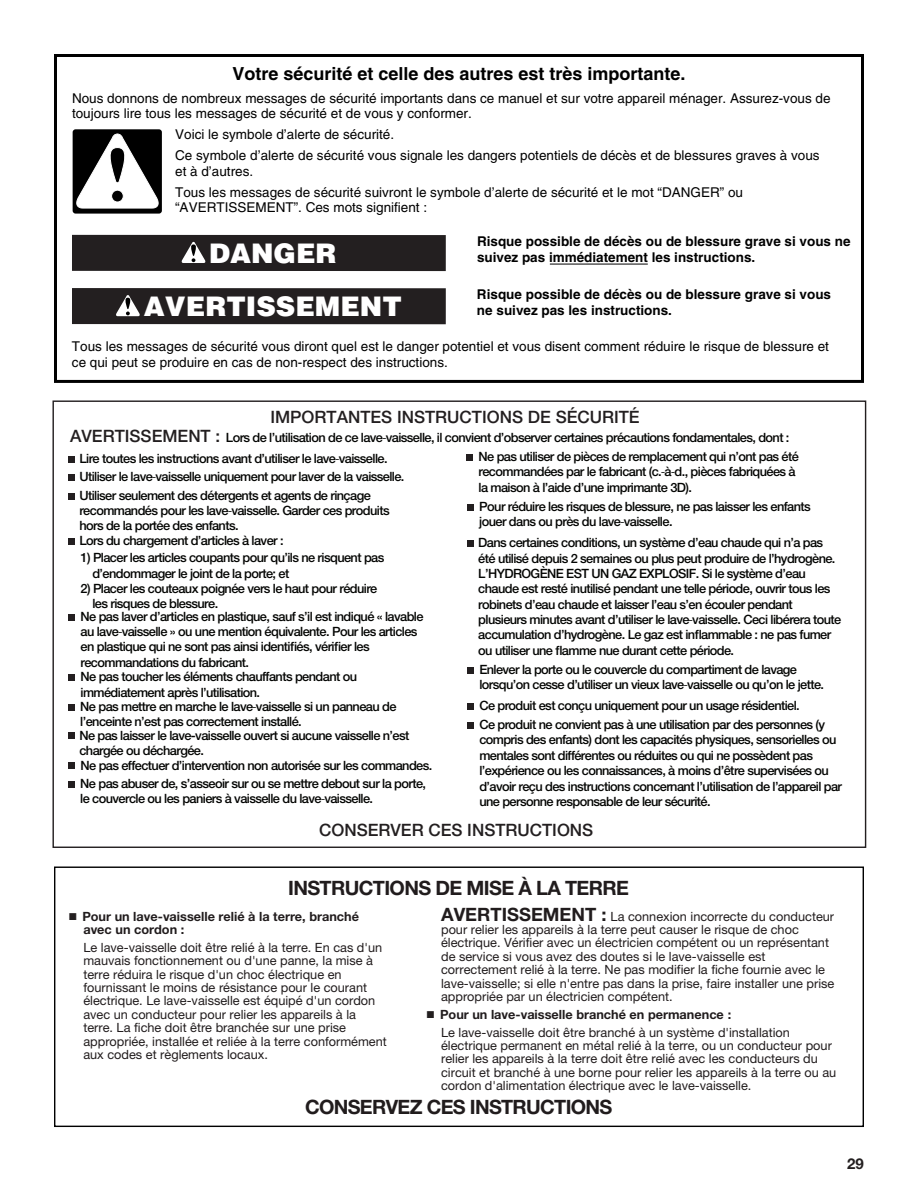
<style>
.page{position:relative;width:918px;height:1188px;background:#fff}
.page>*{position:absolute;margin:0;border:0;box-sizing:border-box;transform-origin:0 0}
.t1{font:900 27px "Helvetica";color:#fff}
.t2{font:700 19.8px "Helvetica Neue";letter-spacing:-.035em;color:#211c1d}
.t3{font:700 18px "Helvetica";color:#000}
.t4{font:500 17.1px "Helvetica Neue LT Std";color:#231f20}
.t5{font:700 15px "Helvetica Neue LT Std";color:#231f20}
.t6{font:13.5px/15.8px "Helvetica";color:#000}
.t7{font:700 13.5px/15.8px "Helvetica";color:#000}
.t8{font:500 12.75px/15.3px "Helvetica Neue LT Std";letter-spacing:-.045em;color:#040503}
.t9{font:12.75px/13.5px "Helvetica Neue";color:#211c1d}
.t10{font:700 12.75px/13.5px "Helvetica Neue";color:#211c1d}
.s1{font-size:17.1px;color:#231f20}
.s2{font-family:"Myriad Pro";font-weight:400}
.s3{color:#231f20}
.s4{font-weight:700;font-size:18.45px}
.s5{font-weight:700}
</style>
<div class="page">
<hr style="left:550px;top:264px;width:98px;height:1px;background:#000">
<div style="left:54px;top:54px;width:810px;height:329px;border:3px solid #000"></div>
<div style="left:74px;top:131px;width:87px;height:81px;background:linear-gradient(to right,#020202,#020202);border-radius:2px"></div>
<div style="left:73px;top:129px;width:89px;height:85px;border:3px solid #000;border-radius:2px"></div>
<svg style="left:74px;top:134px;width:87px;height:74px"></svg>
<div style="left:72px;top:288px;width:374px;height:36px;background:#231f20"></div>
<div style="left:72px;top:235px;width:374px;height:36px;background:#231f20"></div>
<svg style="left:181px;top:242px;width:25px;height:21px"></svg>
<svg style="left:116px;top:295px;width:24px;height:21px"></svg>
<div style="left:54px;top:867px;width:810px;height:260px;border:1px solid #000"></div>
<div style="left:466px;top:454px;width:7px;height:7px;background:#231f20"></div>
<div style="left:467px;top:540px;width:6px;height:7px;background:#231f20"></div>
<div style="left:467px;top:667px;width:6px;height:7px;background:#231f20"></div>
<div style="left:467px;top:703px;width:6px;height:7px;background:#231f20"></div>
<div style="left:467px;top:504px;width:6px;height:7px;background:#231f20"></div>
<div style="left:68px;top:456px;width:7px;height:7px;background:#231f20"></div>
<div style="left:68px;top:474px;width:7px;height:7px;background:#231f20"></div>
<div style="left:68px;top:493px;width:7px;height:7px;background:#231f20"></div>
<div style="left:68px;top:538px;width:7px;height:7px;background:#231f20"></div>
<div style="left:68px;top:614px;width:7px;height:7px;background:#231f20"></div>
<div style="left:68px;top:674px;width:7px;height:7px;background:#231f20"></div>
<div style="left:68px;top:704px;width:7px;height:7px;background:#231f20"></div>
<div style="left:68px;top:732px;width:7px;height:7px;background:#231f20"></div>
<div style="left:68px;top:762px;width:7px;height:7px;background:#231f20"></div>
<div style="left:68px;top:781px;width:7px;height:7px;background:#231f20"></div>
<div style="left:467px;top:722px;width:6px;height:7px;background:#231f20"></div>
<p class="t3" style="left:232px;top:63px;width:455px">Votre sécurité et celle des autres est très importante.</p>
<p class="t6" style="left:72px;top:90px;width:760px">Nous donnons de nombreux messages de sécurité importants dans ce manuel et sur votre appareil ménager. Assurez-vous de toujours lire tous les messages de sécurité et de vous y conformer.</p>
<p class="t6" style="left:175px;top:124px;width:646px;line-height:21px">Voici le symbole d’alerte de sécurité.<br>Ce symbole d’alerte de sécurité vous signale les dangers potentiels de décès et de blessures graves à vous</p>
<p class="t6" style="left:175px;top:160px;width:569px;line-height:21px">et à d’autres.<br>Tous les messages de sécurité suivront le symbole d’alerte de sécurité et le mot “DANGER” ou</p>
<p class="t6" style="left:175px;top:200px;width:254px">“AVERTISSEMENT”. Ces mots signifient :</p>
<p class="t7" style="left:477px;top:233px;width:375px">Risque possible de décès ou de blessure grave si vous ne suivez pas immédiatement les instructions.</p>
<p class="t7" style="left:477px;top:286px;width:356px">Risque possible de décès ou de blessure grave si vous ne suivez pas les instructions.</p>
<p class="t6" style="left:72px;top:338px;width:759px">Tous les messages de sécurité vous diront quel est le danger potentiel et vous disent comment réduire le risque de blessure et ce qui peut se produire en cas de non-respect des instructions.</p>
<p class="t1" style="left:209px;top:236px;width:129px">DANGER</p>
<p class="t1" style="left:144px;top:289px;width:259px">AVERTISSEMENT</p>
<p class="t4" style="left:270px;top:407px;width:371px">IMPORTANTES INSTRUCTIONS DE SÉCURITÉ</p>
<p class="t8" style="left:79px;top:428px;width:712px;line-height:20.2px;text-indent:-9px"><span class="s1">AVERTISSEMENT :</span> Lors de l’utilisation de ce lave<span class="s2">‐</span>vaisselle, il convient d’observer certaines précautions fondamentales, dont :<br>Lire toutes les instructions avant d’utiliser le lave<span class="s2">‐</span>vaisselle.</p>
<p class="t8" style="left:79px;top:467px;width:327px;line-height:18.5px">Utiliser le lave<span class="s2">‐</span>vaisselle uniquement pour laver de la vaisselle.<br>Utiliser seulement des détergents et agents de rinçage</p>
<p class="t8" style="left:79px;top:503px;width:312px">recommandés pour les lave<span class="s2">‐</span>vaisselle. Garder ces produits hors de la portée des enfants.<br>Lors du chargement d’articles à laver :</p>
<p class="t8" style="left:92px;top:550px;width:293px;text-indent:-12px">1) Placer les articles coupants pour qu’ils ne risquent pas d’endommager le joint de la porte; et</p>
<p class="t8" style="left:92px;top:580px;width:286px;text-indent:-12px">2) Placer les couteaux poignée vers le haut pour réduire les risques de blessure.</p>
<p class="t8" style="left:80px;top:608px;width:345px">Ne pas laver d’articles en plastique, sauf s’il est indiqué « lavable au lave<span class="s2">‐</span>vaisselle » ou une mention équivalente. Pour les articles en plastique qui ne sont pas ainsi identifiés, vérifier les recommandations du fabricant.<br>Ne pas toucher les éléments chauffants pendant ou immédiatement après l’utilisation.<br>Ne pas mettre en marche le lave<span class="s2">‐</span>vaisselle si un panneau de l’enceinte n’est pas correctement installé.</p>
<p class="t8" style="left:81px;top:758px;width:353px">Ne pas effectuer d’intervention non autorisée sur les commandes.</p>
<p class="t8" style="left:479px;top:449px;width:322px">Ne pas utiliser de pièces de remplacement qui n’ont pas été recommandées par le fabricant (c.<span class="s2">‐</span>à<span class="s2">‐</span>d., pièces fabriquées à la maison à l’aide d’une imprimante 3D).</p>
<p class="t8" style="left:479px;top:499px;width:333px">Pour réduire les risques de blessure, ne pas laisser les enfants jouer dans ou près du lave<span class="s2">‐</span>vaisselle.</p>
<p class="t8" style="left:478px;top:535px;width:365px">Dans certaines conditions, un système d’eau chaude qui n’a pas été utilisé depuis 2 semaines ou plus peut produire de l’hydrogène.<br>L’HYDROGÈNE EST UN GAZ EXPLOSIF. Si le système d’eau chaude est resté inutilisé pendant une telle période, ouvrir tous les robinets d’eau chaude et laisser l’eau s’en écouler pendant plusieurs minutes avant d’utiliser le lave<span class="s2">‐</span>vaisselle. Ceci libérera toute accumulation d’hydrogène. Le gaz est inflammable : ne pas fumer ou utiliser une flamme nue durant cette période.</p>
<p class="t8" style="left:479px;top:662px;width:346px">Enlever la porte ou le couvercle du compartiment de lavage lorsqu’on cesse d’utiliser un vieux lave<span class="s2">‐</span>vaisselle ou qu’on le jette.</p>
<p class="t8" style="left:479px;top:695px;width:347px;line-height:19.6px">Ce produit est conçu uniquement pour un usage résidentiel.<br>Ce produit ne convient pas à une utilisation par des personnes (y</p>
<p class="t8" style="left:479px;top:732px;width:364px">compris des enfants) dont les capacités physiques, sensorielles ou mentales sont différentes ou réduites ou qui ne possèdent pas l’expérience ou les connaissances, à moins d’être supervisées ou d’avoir reçu des instructions concernant l’utilisation de l’appareil par une personne responsable de leur sécurité.</p>
<p class="t8" style="left:79px;top:728px;width:332px">Ne pas laisser le lave-vaisselle ouvert si aucune vaisselle n’est chargée ou déchargée.</p>
<p class="t8" style="left:80px;top:775px;width:347px">Ne pas abuser de, s’asseoir sur ou se mettre debout sur la porte, le couvercle ou les paniers à vaisselle du lave<span class="s2">‐</span>vaisselle.</p>
<p class="t4" style="left:319px;top:820px;width:276px">CONSERVER CES INSTRUCTIONS</p>
<p class="t2" style="left:288px;top:875px;width:342px">INSTRUCTIONS DE MISE À LA TERRE</p>
<p class="t10" style="left:83px;top:909px;width:277px;text-indent:-14px"><span class="s3">■</span> Pour un lave-vaisselle relié à la terre, branché avec un cordon :</p>
<p class="t9" style="left:83px;top:940px;width:305px">Le lave-vaisselle doit être relié à la terre. En cas d'un mauvais fonctionnement ou d'une panne, la mise à terre réduira le risque d'un choc électrique en fournissant le moins de résistance pour le courant électrique. Le lave-vaisselle est équipé d'un cordon avec un conducteur pour relier les appareils à la terre. La fiche doit être branchée sur une prise appropriée, installée et reliée à la terre conformément aux codes et règlements locaux.</p>
<p class="t9" style="left:441px;top:909px;width:395px"><span class="s4">AVERTISSEMENT :</span> La connexion incorrecte du conducteur pour relier les appareils à la terre peut causer le risque de choc électrique. Vérifier avec un électricien compétent ou un représentant de service si vous avez des doutes si le lave-vaisselle est correctement relié à la terre. Ne pas modifier la fiche fournie avec le lave-vaisselle; si elle n'entre pas dans la prise, faire installer une prise appropriée par un électricien compétent.</p>
<p class="t9" style="left:441px;top:1005px;width:350px;line-height:17.7px;text-indent:-14px"><span class="s3">■</span> <span class="s5">Pour un lave-vaisselle branché en permanence :<br></span>Le lave-vaisselle doit être branché à un système d'installation</p>
<p class="t9" style="left:441px;top:1039px;width:397px">électrique permanent en métal relié à la terre, ou un conducteur pour relier les appareils à la terre doit être relié avec les conducteurs du circuit et branché à une borne pour relier les appareils à la terre ou au cordon d'alimentation électrique avec le lave-vaisselle.</p>
<p class="t2" style="left:305px;top:1095px;width:309px">CONSERVEZ CES INSTRUCTIONS</p>
<p class="t5" style="left:847px;top:1154px;width:18px">29</p>
</div>
